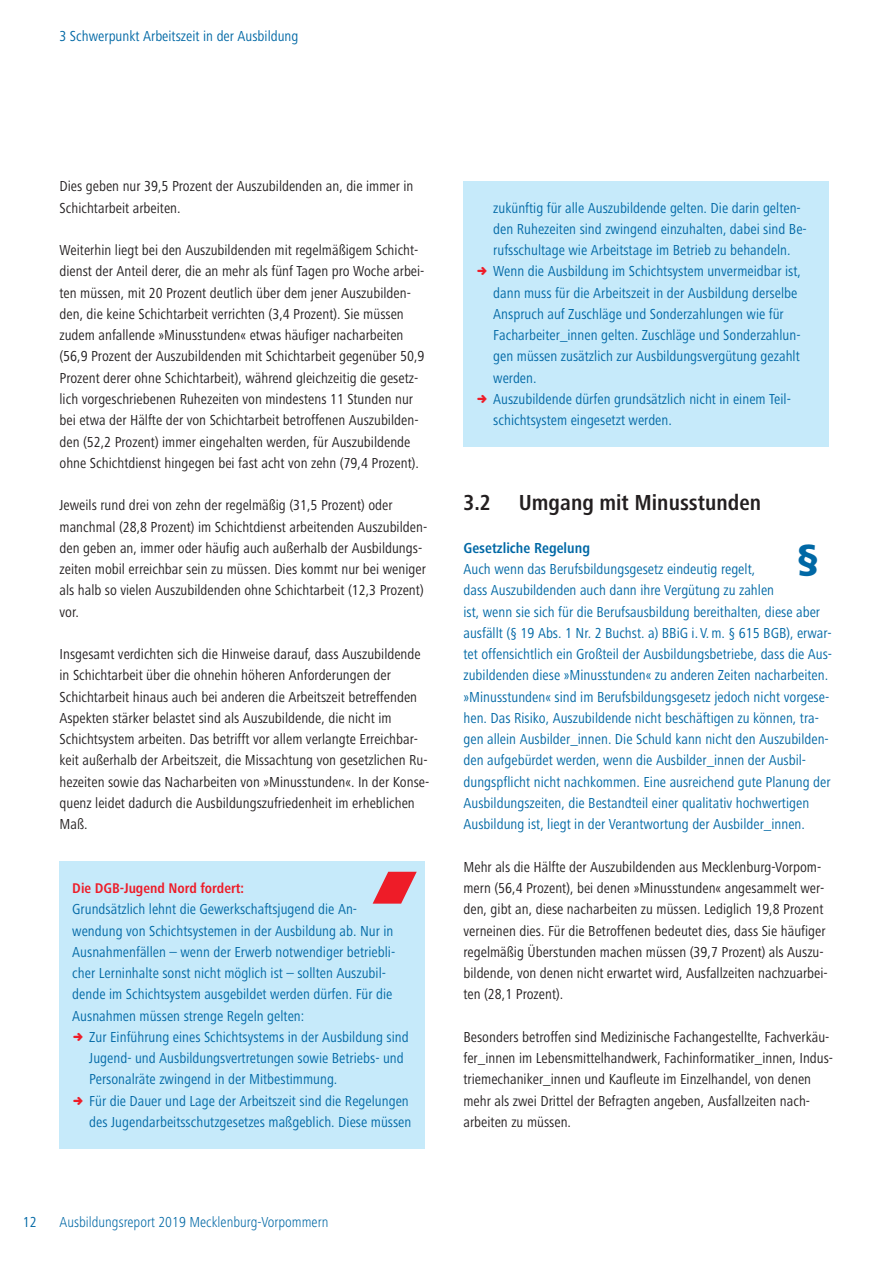
<style>
.page{position:relative;width:893px;height:1263px;background:#fff}
.page>*{position:absolute;margin:0;border:0;box-sizing:border-box;transform-origin:0 0}
.t1{font:900 37.5px "Frutiger LT Std";color:#0068a5}
.t2{font:700 condensed 22.5px "Frutiger Next LT";color:#231f20}
.t3{font:condensed 15px/21.3px "Frutiger Next LT";color:#231f20}
.t4{font:condensed 15px/21.3px "Frutiger Next LT";color:#0068a5}
.t5{font:300 condensed 15px "Frutiger Next LT";color:#0068a5}
.t6{font:700 condensed 15px "Frutiger Next LT";color:#0068a5}
.t7{font:700 condensed 14.55px "Frutiger Next LT";color:#ee1c28}
</style>
<div class="page">
<div style="left:60px;top:861px;width:365px;height:287px;background:#c6eafa"></div>
<div style="left:463px;top:181px;width:366px;height:265px;background:#c6eafa"></div>
<svg style="left:373px;top:872px;width:44px;height:32px"></svg>
<p class="t4" style="left:60px;top:27px;width:240px">3 Schwerpunkt Arbeitszeit in der Ausbildung</p>
<p class="t3" style="left:60px;top:177px;width:356px">Dies geben nur 39,5 Prozent der Auszubildenden an, die immer in<br>Schichtarbeit arbeiten.</p>
<p class="t3" style="left:60px;top:241px;width:367px">Weiterhin liegt bei den Auszubildenden mit regelmäßigem Schicht&shy;dienst der Anteil derer, die an mehr als fünf Tagen pro Woche arbei&shy;ten müssen, mit 20 Prozent deutlich über dem jener Auszubilden&shy;den, die keine Schichtarbeit verrichten (3,4 Prozent). Sie müssen zudem anfallende »Minusstunden« etwas häufiger nacharbeiten (56,9 Prozent der Auszubildenden mit Schichtarbeit gegenüber 50,9<br>Prozent derer ohne Schichtarbeit), während gleichzeitig die gesetz&shy;lich vorgeschriebenen Ruhezeiten von mindestens 11 Stunden nur bei etwa der Hälfte der von Schichtarbeit betroffenen Auszubilden&shy;den (52,2 Prozent) immer eingehalten werden, für Auszubildende ohne Schichtdienst hingegen bei fast acht von zehn (79,4 Prozent).</p>
<p class="t3" style="left:60px;top:496px;width:369px">Jeweils rund drei von zehn der regelmäßig (31,5 Prozent) oder manchmal (28,8 Prozent) im Schichtdienst arbeitenden Auszubilden&shy;den geben an, immer oder häufig auch außerhalb der Ausbildungs&shy;zeiten mobil erreichbar sein zu müssen. Dies kommt nur bei weniger als halb so vielen Auszubildenden ohne Schichtarbeit (12,3 Prozent) vor.</p>
<p class="t3" style="left:60px;top:645px;width:371px">Insgesamt verdichten sich die Hinweise darauf, dass Auszubildende in Schichtarbeit über die ohnehin höheren Anforderungen der Schichtarbeit hinaus auch bei anderen die Arbeitszeit betreffenden Aspekten stärker belastet sind als Auszubildende, die nicht im Schichtsystem arbeiten. Das betrifft vor allem verlangte Erreichbar&shy;keit außerhalb der Arbeitszeit, die Missachtung von gesetzlichen Ru&shy;hezeiten sowie das Nacharbeiten von »Minusstunden«. In der Konse&shy;quenz leidet dadurch die Ausbildungszufriedenheit im erheblichen Maß.</p>
<p class="t7" style="left:72px;top:883px;width:173px">Die DGB-Jugend Nord fordert:</p>
<p class="t4" style="left:72px;top:900px;width:324px">Grundsätzlich lehnt die Gewerkschaftsjugend die An&shy;wendung von Schichtsystemen in der Ausbildung ab. Nur in Ausnahmenfällen – wenn der Erwerb notwendiger betriebli&shy;cher Lerninhalte sonst nicht möglich ist – sollten Auszubil&shy;dende im Schichtsystem ausgebildet werden dürfen. Für die Ausnahmen müssen strenge Regeln gelten:</p>
<p class="t4" style="left:89px;top:1028px;width:324px">Zur Einführung eines Schichtsystems in der Ausbildung sind Jugend- und Ausbildungsvertretungen sowie Betriebs- und Personalräte zwingend in der Mitbestimmung.<br>Für die Dauer und Lage der Arbeitszeit sind die Regelungen des Jugendarbeitsschutzgesetzes maßgeblich. Diese müssen</p>
<p class="t4" style="left:23px;top:1213px;width:15px">12</p>
<p class="t5" style="left:60px;top:1217px;width:270px">Ausbildungsreport 2019 Mecklenburg-Vorpommern</p>
<p class="t4" style="left:493px;top:199px;width:315px">zukünftig für alle Auszubildende gelten. Die darin gelten&shy;den Ruhezeiten sind zwingend einzuhalten, dabei sind Be&shy;rufsschultage wie Arbeitstage im Betrieb zu behandeln.<br>Wenn die Ausbildung im Schichtsystem unvermeidbar ist, dann muss für die Arbeitszeit in der Ausbildung derselbe Anspruch auf Zuschläge und Sonderzahlungen wie für Facharbeiter_innen gelten. Zuschläge und Sonderzahlun&shy;gen müssen zusätzlich zur Ausbildungsvergütung gezahlt werden.<br>Auszubildende dürfen grundsätzlich nicht in einem Teil&shy;schichtsystem eingesetzt werden.</p>
<h2 class="t2" style="left:463px;top:495px;width:299px">3.2 Umgang mit Minusstunden</h2>
<p class="t6" style="left:463px;top:543px;width:128px">Gesetzliche Regelung</p>
<p class="t4" style="left:463px;top:560px;width:370px">Auch wenn das Berufsbildungsgesetz eindeutig regelt,<br>dass Auszubildenden auch dann ihre Vergütung zu zahlen<br>ist, wenn sie sich für die Berufsausbildung bereithalten, diese aber ausfällt (§ 19 Abs. 1 Nr. 2 Buchst. a) BBiG i. V.m. § 615 BGB), erwar&shy;tet offensichtlich ein Großteil der Ausbildungsbetriebe, dass die Aus&shy;zubildenden diese »Minusstunden« zu anderen Zeiten nacharbeiten. »Minusstunden« sind im Berufsbildungsgesetz jedoch nicht vorgese&shy;hen. Das Risiko, Auszubildende nicht beschäftigen zu können, tra&shy;gen allein Ausbilder_innen. Die Schuld kann nicht den Auszubilden&shy;den aufgebürdet werden, wenn die Ausbilder_innen der Ausbil&shy;dungspflicht nicht nachkommen. Eine ausreichend gute Planung der Ausbildungszeiten, die Bestandteil einer qualitativ hochwertigen Ausbildung ist, liegt in der Verantwortung der Ausbilder_innen.</p>
<p class="t3" style="left:463px;top:858px;width:366px">Mehr als die Hälfte der Auszubildenden aus Mecklenburg-Vorpom&shy;mern (56,4 Prozent), bei denen »Minusstunden« angesammelt wer&shy;den, gibt an, diese nacharbeiten zu müssen. Lediglich 19,8 Prozent verneinen dies. Für die Betroffenen bedeutet dies, dass Sie häufiger regelmäßig Überstunden machen müssen (39,7 Prozent) als Auszu&shy;bildende, von denen nicht erwartet wird, Ausfallzeiten nachzuarbei&shy;ten (28,1 Prozent).</p>
<p class="t3" style="left:463px;top:1028px;width:371px">Besonders betroffen sind Medizinische Fachangestellte, Fachverkäu&shy;fer_innen im Lebensmittelhandwerk, Fachinformatiker_innen, Indus&shy;triemechaniker_innen und Kaufleute im Einzelhandel, von denen mehr als zwei Drittel der Befragten angeben, Ausfallzeiten nach&shy;arbeiten zu müssen.</p>
<h1 class="t1" style="left:796px;top:543px;width:24px">§</h1>
</div>
